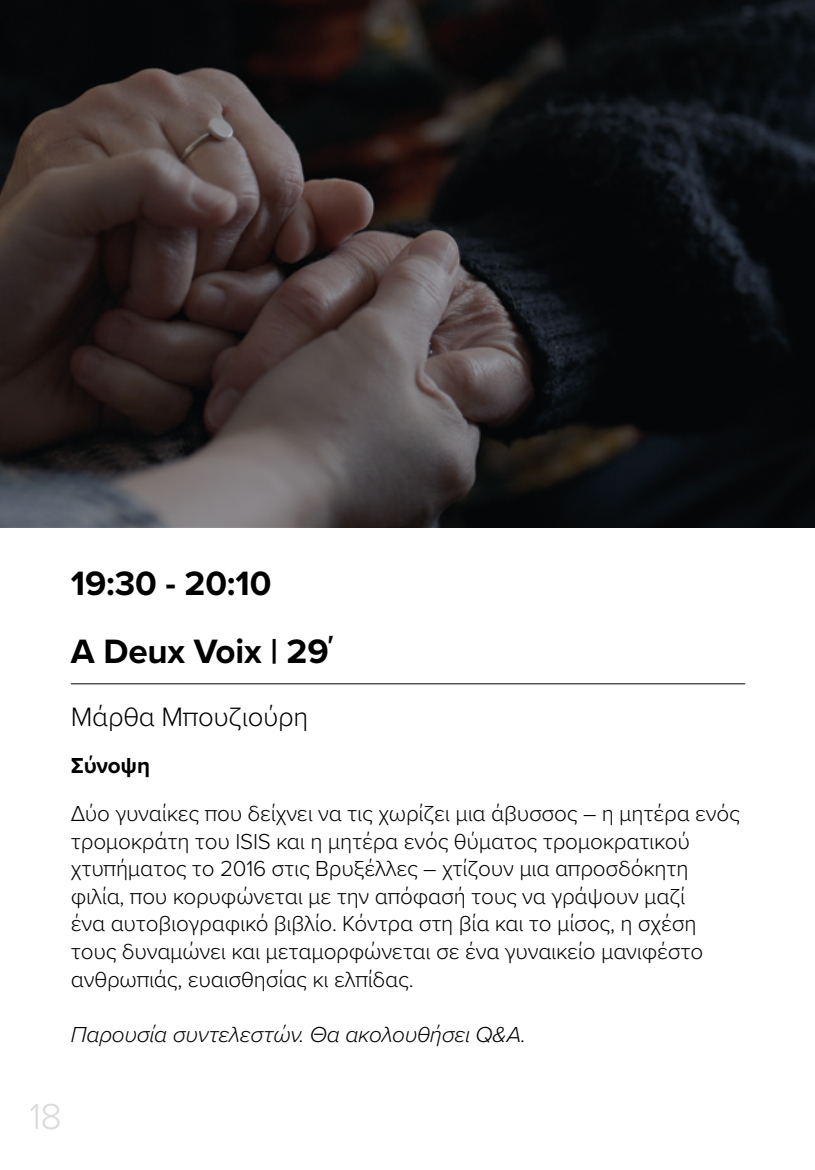
<style>
.page{position:relative;width:815px;height:1170px;background:#fff}
.page>*{position:absolute;margin:0;border:0;box-sizing:border-box;transform-origin:0 0}
.t1{font:300 37.5px "Proxima Nova";color:#dadada}
.t2{font:700 35px "Proxima Nova";letter-spacing:-.005em;color:#000}
.t3{font:300 27.5px "Proxima Nova";letter-spacing:-.01em;color:#000}
.t4{font:300 22.5px/27.5px "Proxima Nova";letter-spacing:-.01em;color:#000}
.t5{font:italic 300 22.5px "Proxima Nova";letter-spacing:-.01em;color:#000}
.t6{font:700 22.5px "Proxima Nova";letter-spacing:-.01em;color:#000}
</style>
<div class="page">
<hr style="left:71px;top:683px;width:674px;height:1px;background:#000">
<img style="left:0;top:0;width:815px;height:527px">
<h2 class="t2" style="left:71px;top:557px;width:202px">19:30 - 20:10</h2>
<h2 class="t2" style="left:71px;top:624px;width:264px">A Deux Voix | 29΄</h2>
<p class="t3" style="left:71px;top:696px;width:239px">Μάρθα Μπουζιούρη</p>
<p class="t6" style="left:71px;top:748px;width:81px">Σύνοψη</p>
<p class="t4" style="left:71px;top:798px;width:671px">Δύο γυναίκες που δείχνει να τις χωρίζει μια άβυσσος – η μητέρα ενός τρομοκράτη του ISIS και η μητέρα ενός θύματος τρομοκρατικού χτυπήματος το 2016 στις Βρυξέλλες – χτίζουν μια απροσδόκητη φιλία, που κορυφώνεται με την απόφασή τους να γράψουν μαζί<br>ένα αυτοβιογραφικό βιβλίο. Κόντρα στη βία και το μίσος, η σχέση τους δυναμώνει και μεταμορφώνεται σε ένα γυναικείο μανιφέστο ανθρωπιάς, ευαισθησίας κι ελπίδας.</p>
<p class="t5" style="left:71px;top:1017px;width:457px">Παρουσία συντελεστών. Θα ακολουθήσει Q&amp;A.</p>
<h1 class="t1" style="left:29px;top:1088px;width:34px">18</h1>
</div>
